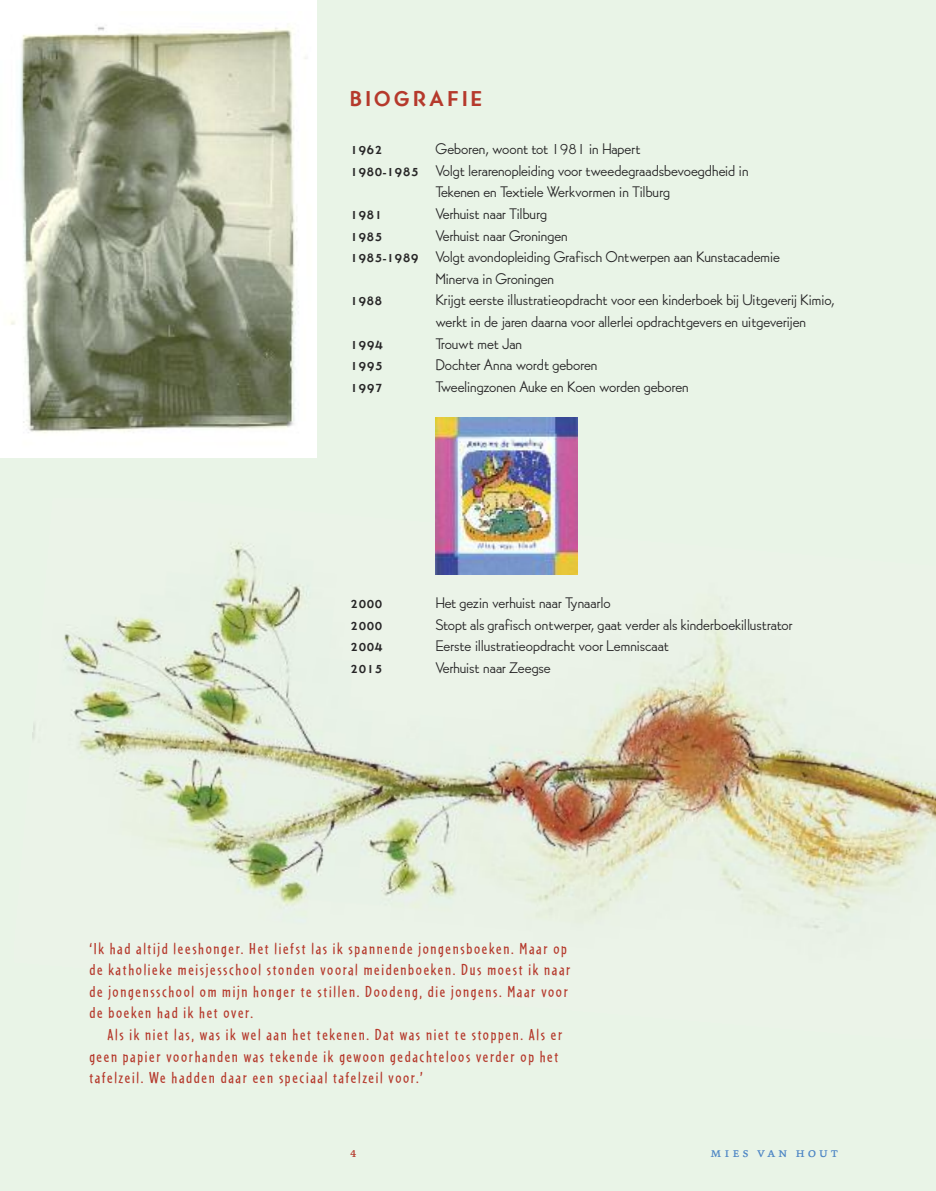
<style>
.page{position:relative;width:936px;height:1191px;background:#fff}
.page>*{position:absolute;margin:0;border:0;box-sizing:border-box;transform-origin:0 0}
.t1{font:800 21px "Bernhard Gothic SG";letter-spacing:.15em;color:#b5392c}
.t2{font:16.5px/21.6px "Cafeteria";letter-spacing:.1em;color:#b5392c}
.t3{font:15px/21.6px "Bernhard Gothic SG";letter-spacing:-.02em;color:#272627}
.t4{font:13.5px "Dolly Small Caps";letter-spacing:.2em;color:#4b84c4}
.t5{font:13.5px "Dolly Small Caps";color:#b5392c}
.t6{font:800 12px "Bernhard Gothic SG";color:#272627}
.s1{font-weight:800;font-size:12px}
</style>
<div class="page">
<div style="left:0;top:0;width:935px;height:1191px;background:#e9f4e7"></div>
<img style="left:32px;top:498px;width:903px;height:430px">
<div style="left:0;top:0;width:316px;height:457px;background:#fff"></div>
<img style="left:10px;top:26px;width:297px;height:408px">
<img style="left:435px;top:418px;width:142px;height:156px">
<h1 class="t1" style="left:350px;top:87px;width:133px">BIOGRAFIE</h1>
<p class="t6" style="left:350px;top:143px;width:34px">1962</p>
<p class="t3" style="left:435px;top:138px;width:207px">Geboren, woont tot 1981 in Hapert</p>
<p class="t3" style="left:350px;top:160px;width:400px"><span class="s1">1980-1985</span> Volgt lerarenopleiding voor tweedegraadsbevoegdheid in</p>
<p class="t3" style="left:435px;top:181px;width:236px">Tekenen en Textiele Werkvormen in Tilburg</p>
<p class="t6" style="left:350px;top:208px;width:34px">1981</p>
<p class="t3" style="left:435px;top:203px;width:114px">Verhuist naar Tilburg</p>
<p class="t6" style="left:350px;top:229px;width:34px">1985</p>
<p class="t3" style="left:435px;top:225px;width:134px">Verhuist naar Groningen</p>
<p class="t3" style="left:350px;top:246px;width:431px"><span class="s1">1985-1989</span> Volgt avondopleiding Grafisch Ontwerpen aan Kunstacademie</p>
<p class="t3" style="left:435px;top:268px;width:120px">Minerva in Groningen</p>
<p class="t6" style="left:350px;top:294px;width:34px">1988</p>
<p class="t3" style="left:435px;top:289px;width:401px">Krijgt eerste illustratieopdracht voor een kinderboek bij Uitgeverij Kimio, werkt in de jaren daarna voor allerlei opdrachtgevers en uitgeverijen</p>
<p class="t6" style="left:350px;top:337px;width:34px">1994</p>
<p class="t3" style="left:435px;top:333px;width:88px">Trouwt met Jan</p>
<p class="t6" style="left:350px;top:359px;width:34px">1995</p>
<p class="t3" style="left:435px;top:354px;width:163px">Dochter Anna wordt geboren</p>
<p class="t6" style="left:350px;top:381px;width:34px">1997</p>
<p class="t3" style="left:435px;top:376px;width:255px">Tweelingzonen Auke en Koen worden geboren</p>
<p class="t6" style="left:350px;top:597px;width:34px">2000</p>
<p class="t3" style="left:435px;top:592px;width:177px">Het gezin verhuist naar Tynaarlo</p>
<p class="t6" style="left:350px;top:618px;width:34px">2000</p>
<p class="t3" style="left:435px;top:613px;width:359px">Stopt als grafisch ontwerper, gaat verder als kinderboekillustrator</p>
<p class="t6" style="left:350px;top:640px;width:34px">2004</p>
<p class="t3" style="left:435px;top:635px;width:235px">Eerste illustratieopdracht voor Lemniscaat</p>
<p class="t6" style="left:350px;top:661px;width:34px">2015</p>
<p class="t3" style="left:435px;top:657px;width:117px">Verhuist naar Zeegse</p>
<p class="t2" style="left:89px;top:937px;width:482px">‘Ik had altijd leeshonger. Het liefst las ik spannende jongensboeken. Maar op de katholieke meisjesschool stonden vooral meidenboeken. Dus moest ik naar de jongensschool om mijn honger te stillen. Doodeng, die jongens. Maar voor de boeken had ik het over.</p>
<p class="t2" style="left:89px;top:1023px;width:474px;text-indent:18px">Als ik niet las, was ik wel aan het tekenen. Dat was niet te stoppen. Als er geen papier voorhanden was tekende ik gewoon gedachteloos verder op het tafelzeil. We hadden daar een speciaal tafelzeil voor.’</p>
<p class="t5" style="left:350px;top:1146px;width:8px">4</p>
<p class="t4" style="left:710px;top:1146px;width:129px">mies van hout</p>
</div>
